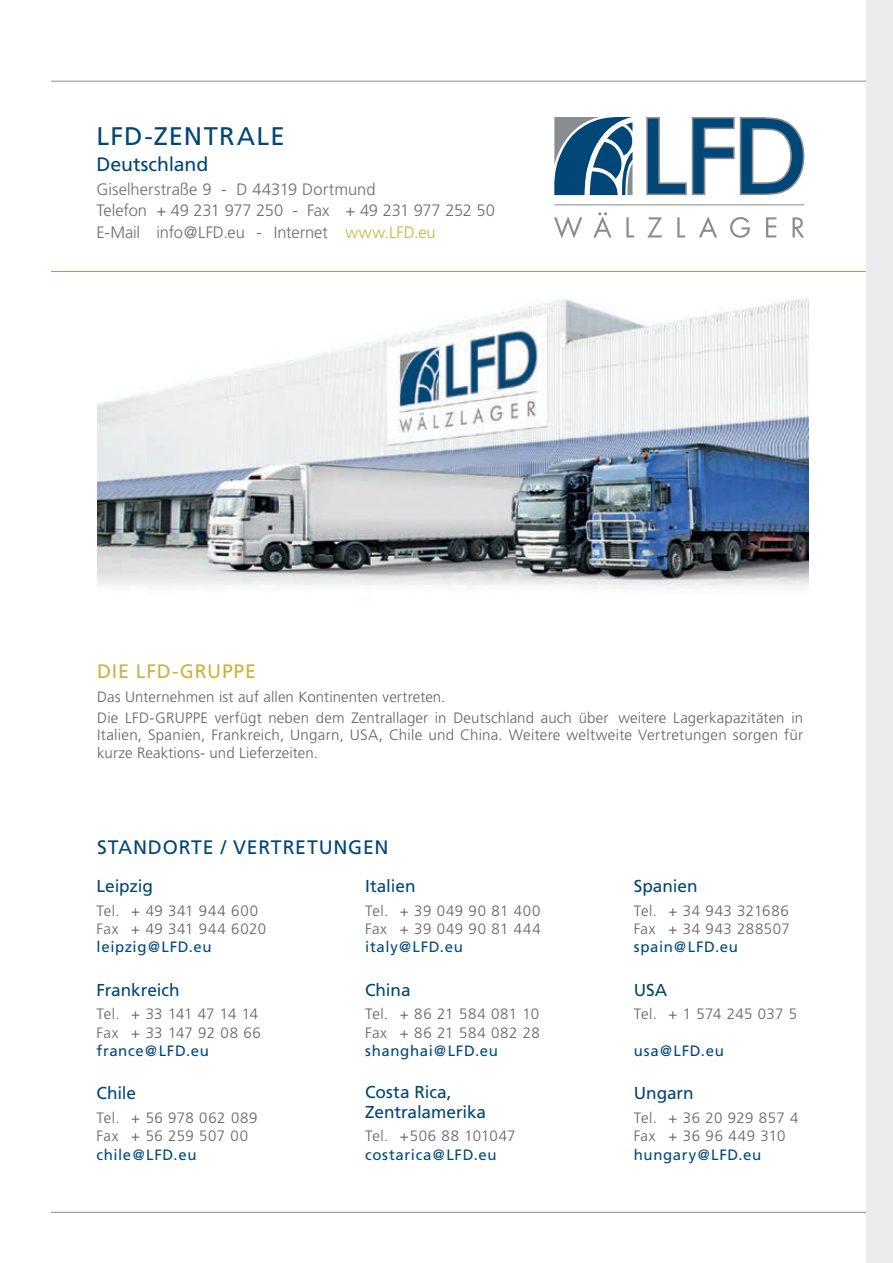
<style>
.page{position:relative;width:893px;height:1263px;background:#fff}
.page>*{position:absolute;margin:0;border:0;box-sizing:border-box;transform-origin:0 0}
.t1{font:25.5px "Frutiger";letter-spacing:.05em;color:#004677}
.t2{font:19.5px "Frutiger";letter-spacing:.035em;color:#004677}
.t3{font:19.5px "Frutiger";letter-spacing:.035em;color:#c9b440}
.t4{font:19.5px "Frutiger";letter-spacing:-.005em;color:#004677}
.t5{font:17.25px/20.1px "Frutiger";letter-spacing:-.005em;color:#004677}
.t6{font:300 16.5px/21.5px "Frutiger";letter-spacing:-.005em;color:#6c6d70}
.t7{font:300 15px/18.3px "Frutiger";letter-spacing:.015em;color:#636366}
.t8{font:15px "Frutiger";letter-spacing:.045em;color:#04497d}
.t9{font:300 15px/18.3px "Frutiger";letter-spacing:.04em;color:#636366}
.t10{font:300 15px/18.3px "Frutiger";letter-spacing:.045em;color:#636366}
.t11{font:300 15px/18.3px "Frutiger";letter-spacing:.05em;color:#636366}
.t12{font:300 15px/18.3px "Frutiger";letter-spacing:.035em;color:#636366}
.s1{color:#c9b440}
.s2{color:#fff}
</style>
<div class="page">
<hr style="left:51px;top:81px;width:842px;height:1px;background:#8a8c8f">
<hr style="left:51px;top:271px;width:842px;height:1px;background:#71bf44">
<hr style="left:51px;top:1212px;width:823px;height:1px;background:#8a8c8f">
<div style="left:866px;top:0;width:27px;height:1263px;background:#ececee"></div>
<img style="left:97px;top:298px;width:711px;height:291px">
<hr style="left:554px;top:204px;width:250px;height:1px;background:#8a8c8f">
<svg style="left:646px;top:117px;width:158px;height:79px"></svg>
<svg style="left:554px;top:117px;width:78px;height:78px"></svg>
<svg style="left:554px;top:216px;width:28px;height:22px"></svg>
<svg style="left:593px;top:212px;width:19px;height:25px"></svg>
<svg style="left:626px;top:217px;width:8px;height:20px"></svg>
<svg style="left:647px;top:217px;width:15px;height:20px"></svg>
<svg style="left:677px;top:217px;width:8px;height:20px"></svg>
<svg style="left:699px;top:216px;width:18px;height:21px"></svg>
<svg style="left:730px;top:217px;width:20px;height:21px"></svg>
<svg style="left:766px;top:217px;width:10px;height:20px"></svg>
<svg style="left:792px;top:217px;width:12px;height:20px"></svg>
<h1 class="t1" style="left:96px;top:121px;width:190px">LFD-ZENTRALE</h1>
<h2 class="t4" style="left:96px;top:152px;width:114px">Deutschland</h2>
<p class="t6" style="left:96px;top:178px;width:400px">Giselherstraße 9 - D 44319 Dortmund<br>Telefon + 49 231 977 250 - Fax + 49 231 977 252 50<br>E-Mail info@LFD.eu - Internet <span class="s1">www.LFD.eu</span></p>
<h2 class="t3" style="left:97px;top:660px;width:160px">DIE LFD-GRUPPE</h2>
<p class="t7" style="left:97px;top:686px;width:707px;line-height:21.1px">Das Unternehmen ist auf allen Kontinenten vertreten.<br>Die LFD-GRUPPE verfügt neben dem Zentrallager in Deutschland auch über<span class="s2">.</span> weitere Lagerkapazitäten in</p>
<p class="t7" style="left:97px;top:726px;width:707px;line-height:17.2px">Italien, Spanien, Frankreich, Ungarn, USA, Chile und China. Weitere weltweite Vertretungen sorgen für kurze Reaktions- und Lieferzeiten.</p>
<h2 class="t2" style="left:97px;top:835px;width:293px">STANDORTE / VERTRETUNGEN</h2>
<p class="t5" style="left:97px;top:876px;width:58px">Leipzig</p>
<p class="t11" style="left:97px;top:901px;width:171px">Tel. + 49 341 944 600<br>Fax + 49 341 944 6020</p>
<p class="t8" style="left:97px;top:938px;width:117px">leipzig@LFD.eu</p>
<p class="t5" style="left:97px;top:980px;width:85px">Frankreich</p>
<p class="t7" style="left:97px;top:1005px;width:166px">Tel. + 33 141 47 14 14<br>Fax + 33 147 92 08 66</p>
<p class="t8" style="left:97px;top:1042px;width:114px">france@LFD.eu</p>
<p class="t5" style="left:97px;top:1083px;width:41px">Chile</p>
<p class="t9" style="left:97px;top:1108px;width:162px">Tel. + 56 978 062 089<br>Fax + 56 259 507 00</p>
<p class="t8" style="left:97px;top:1145px;width:101px">chile@LFD.eu</p>
<p class="t5" style="left:365px;top:876px;width:52px">Italien</p>
<p class="t10" style="left:365px;top:901px;width:177px">Tel. + 39 049 90 81 400<br>Fax + 39 049 90 81 444</p>
<p class="t8" style="left:365px;top:938px;width:99px">italy@LFD.eu</p>
<p class="t5" style="left:365px;top:980px;width:47px">China</p>
<p class="t9" style="left:365px;top:1005px;width:176px">Tel. + 86 21 584 081 10<br>Fax + 86 21 584 082 28</p>
<p class="t8" style="left:365px;top:1042px;width:134px">shanghai@LFD.eu</p>
<p class="t5" style="left:365px;top:1081px;width:123px">Costa Rica,<br>Zentralamerika</p>
<p class="t7" style="left:365px;top:1127px;width:152px">Tel. +506 88 101047</p>
<p class="t8" style="left:365px;top:1145px;width:133px">costarica@LFD.eu</p>
<p class="t5" style="left:634px;top:876px;width:65px">Spanien</p>
<p class="t12" style="left:634px;top:901px;width:158px">Tel. + 34 943 321686<br>Fax + 34 943 288507</p>
<p class="t8" style="left:634px;top:938px;width:106px">spain@LFD.eu</p>
<p class="t5" style="left:634px;top:980px;width:35px">USA</p>
<p class="t7" style="left:634px;top:1005px;width:165px">Tel. + 1 574 245 037 5</p>
<p class="t8" style="left:634px;top:1042px;width:92px">usa@LFD.eu</p>
<p class="t5" style="left:634px;top:1083px;width:62px">Ungarn</p>
<p class="t7" style="left:634px;top:1108px;width:166px">Tel. + 36 20 929 857 4<br>Fax + 36 96 449 310</p>
<p class="t8" style="left:634px;top:1145px;width:129px">hungary@LFD.eu</p>
</div>
